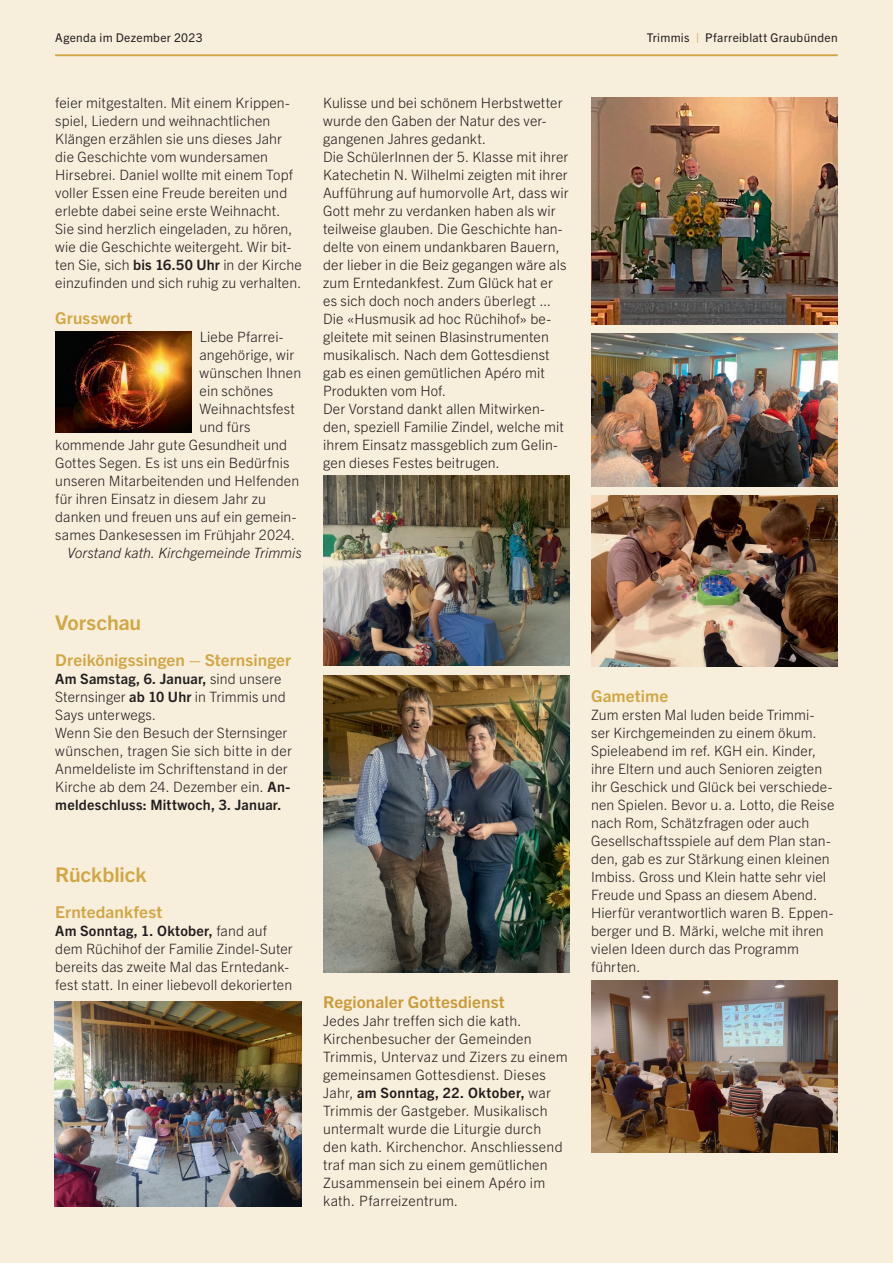
<style>
.page{position:relative;width:893px;height:1263px;background:#f7eedb}
.page>*{position:absolute;margin:0;border:0;box-sizing:border-box;transform-origin:0 0}
.t1{font:700 20.25px "Trade Gothic Next LT Pro";letter-spacing:-.005em;color:#d1a644;scale:1.05 1}
.t2{font:700 16.35px "Trade Gothic Next LT Pro";letter-spacing:.005em;color:#d1a644;scale:1.05 1}
.t3{font:300 14.25px/18px "Trade Gothic Next LT Pro";letter-spacing:.01em;color:#231f20}
.t4{font:italic 300 14.25px "Trade Gothic Next LT Pro";color:#231f20}
.t5{font:12px "Trade Gothic Next LT Pro";letter-spacing:.025em;color:#231f20}
.s1{color:#d1a644}
.s2{font-weight:700}
</style>
<div class="page">
<hr style="left:55px;top:55px;width:783px;height:1px;background:#d1a644">
<img style="left:55px;top:331px;width:136px;height:102px">
<img style="left:323px;top:476px;width:247px;height:190px">
<img style="left:323px;top:675px;width:247px;height:297px">
<img style="left:591px;top:98px;width:247px;height:226px">
<img style="left:591px;top:333px;width:247px;height:153px">
<img style="left:591px;top:496px;width:247px;height:170px">
<img style="left:591px;top:981px;width:247px;height:171px">
<img style="left:55px;top:1002px;width:247px;height:204px">
<p class="t5" style="left:55px;top:30px;width:149px">Agenda im Dezember 2023</p>
<p class="t5" style="left:647px;top:30px;width:193px">Trimmis <span class="s1">|</span> Pfarreiblatt Graubünden</p>
<p class="t3" style="left:55px;top:93px;width:248px">feier mitgestalten. Mit einem Krippen&shy;spiel, Liedern und weihnachtlichen Klängen erzählen sie uns dieses Jahr die Geschichte vom wundersamen Hirsebrei. Daniel wollte mit einem Topf voller Essen eine Freude bereiten und erlebte dabei seine erste Weihnacht.<br>Sie sind herzlich eingeladen, zu hören, wie die Geschichte weitergeht. Wir bit&shy;ten Sie, sich <span class="s2">bis 16.50 Uhr</span> in der Kirche einzufinden und sich ruhig zu verhalten.</p>
<p class="t2" style="left:55px;top:307px;width:75px">Grusswort</p>
<p class="t3" style="left:200px;top:327px;width:84px">Liebe Pfarrei-</p>
<p class="t3" style="left:200px;top:345px;width:96px">angehörige, wir</p>
<p class="t3" style="left:200px;top:363px;width:103px">wünschen Ihnen</p>
<p class="t3" style="left:200px;top:381px;width:75px">ein schönes</p>
<p class="t3" style="left:200px;top:399px;width:97px">Weihnachtsfest</p>
<p class="t3" style="left:200px;top:417px;width:53px">und fürs</p>
<p class="t3" style="left:55px;top:435px;width:233px">kommende Jahr gute Gesundheit und</p>
<p class="t3" style="left:55px;top:453px;width:236px">Gottes Segen. Es ist uns ein Bedürfnis</p>
<p class="t3" style="left:55px;top:471px;width:245px">unseren Mitarbeitenden und Helfenden</p>
<p class="t3" style="left:55px;top:489px;width:212px">für ihren Einsatz in diesem Jahr zu</p>
<p class="t3" style="left:55px;top:507px;width:243px">danken und freuen uns auf ein gemein-</p>
<p class="t3" style="left:55px;top:525px;width:241px">sames Dankesessen im Frühjahr 2024.</p>
<p class="t4" style="left:67px;top:543px;width:236px">Vorstand kath. Kirchgemeinde Trimmis</p>
<h1 class="t1" style="left:55px;top:609px;width:83px">Vorschau</h1>
<p class="t2" style="left:55px;top:649px;width:226px">Dreikönigssingen – Sternsinger</p>
<p class="t3" style="left:55px;top:669px;width:238px"><span class="s2">Am Samstag, 6. Januar,</span> sind unsere Sternsinger <span class="s2">ab 10 Uhr</span> in Trimmis und Says unterwegs.<br>Wenn Sie den Besuch der Sternsinger wünschen, tragen Sie sich bitte in der Anmeldeliste im Schriftenstand in der Kirche ab dem 24. Dezember ein. <span class="s2">An&shy;meldeschluss: Mittwoch, 3. Januar.</span></p>
<p class="t3" style="left:323px;top:93px;width:247px">Kulisse und bei schönem Herbstwetter wurde den Gaben der Natur des ver&shy;gangenen Jahres gedankt.<br>Die SchülerInnen der 5. Klasse mit ihrer Katechetin N. Wilhelmi zeigten mit ihrer Aufführung auf humorvolle Art, dass wir Gott mehr zu verdanken haben als wir teilweise glauben. Die Geschichte han&shy;delte von einem undankbaren Bauern, der lieber in die Beiz gegangen wäre als zum Erntedankfest. Zum Glück hat er es sich doch noch anders überlegt ...<br>Die «Husmusik ad hoc Rüchihof» be&shy;gleitete mit seinen Blasinstrumenten musikalisch. Nach dem Gottesdienst gab es einen gemütlichen Apéro mit Produkten vom Hof.<br>Der Vorstand dankt allen Mitwirken&shy;den, speziell Familie Zindel, welche mit ihrem Einsatz massgeblich zum Gelin&shy;gen dieses Festes beitrugen.</p>
<h1 class="t1" style="left:55px;top:861px;width:88px">Rückblick</h1>
<p class="t2" style="left:55px;top:901px;width:103px">Erntedankfest</p>
<p class="t3" style="left:55px;top:921px;width:239px"><span class="s2">Am Sonntag, 1. Oktober,</span> fand auf dem Rüchihof der Familie Zindel-Suter bereits das zweite Mal das Erntedank&shy;fest statt. In einer liebevoll dekorierten</p>
<p class="t2" style="left:323px;top:991px;width:174px">Regionaler Gottesdienst</p>
<p class="t3" style="left:323px;top:1011px;width:246px">Jedes Jahr treffen sich die kath.<br>Kirchenbesucher der Gemeinden Trimmis, Untervaz und Zizers zu einem gemeinsamen Gottesdienst. Dieses Jahr, <span class="s2">am Sonntag, 22. Oktober,</span> war Trimmis der Gastgeber. Musikalisch untermalt wurde die Liturgie durch den kath. Kirchenchor. Anschliessend traf man sich zu einem gemütlichen Zusammensein bei einem Apéro im kath. Pfarreizentrum.</p>
<p class="t2" style="left:591px;top:685px;width:75px">Gametime</p>
<p class="t3" style="left:591px;top:705px;width:245px">Zum ersten Mal luden beide Trimmi&shy;ser Kirchgemeinden zu einem ökum.<br>Spieleabend im ref. KGH ein. Kinder, ihre Eltern und auch Senioren zeigten ihr Geschick und Glück bei verschiede&shy;nen Spielen. Bevor u. a. Lotto, die Reise nach Rom, Schätzfragen oder auch Gesellschaftsspiele auf dem Plan stan&shy;den, gab es zur Stärkung einen kleinen Imbiss. Gross und Klein hatte sehr viel Freude und Spass an diesem Abend.<br>Hierfür verantwortlich waren B. Eppen&shy;berger und B. Märki, welche mit ihren vielen Ideen durch das Programm führten.</p>
</div>
